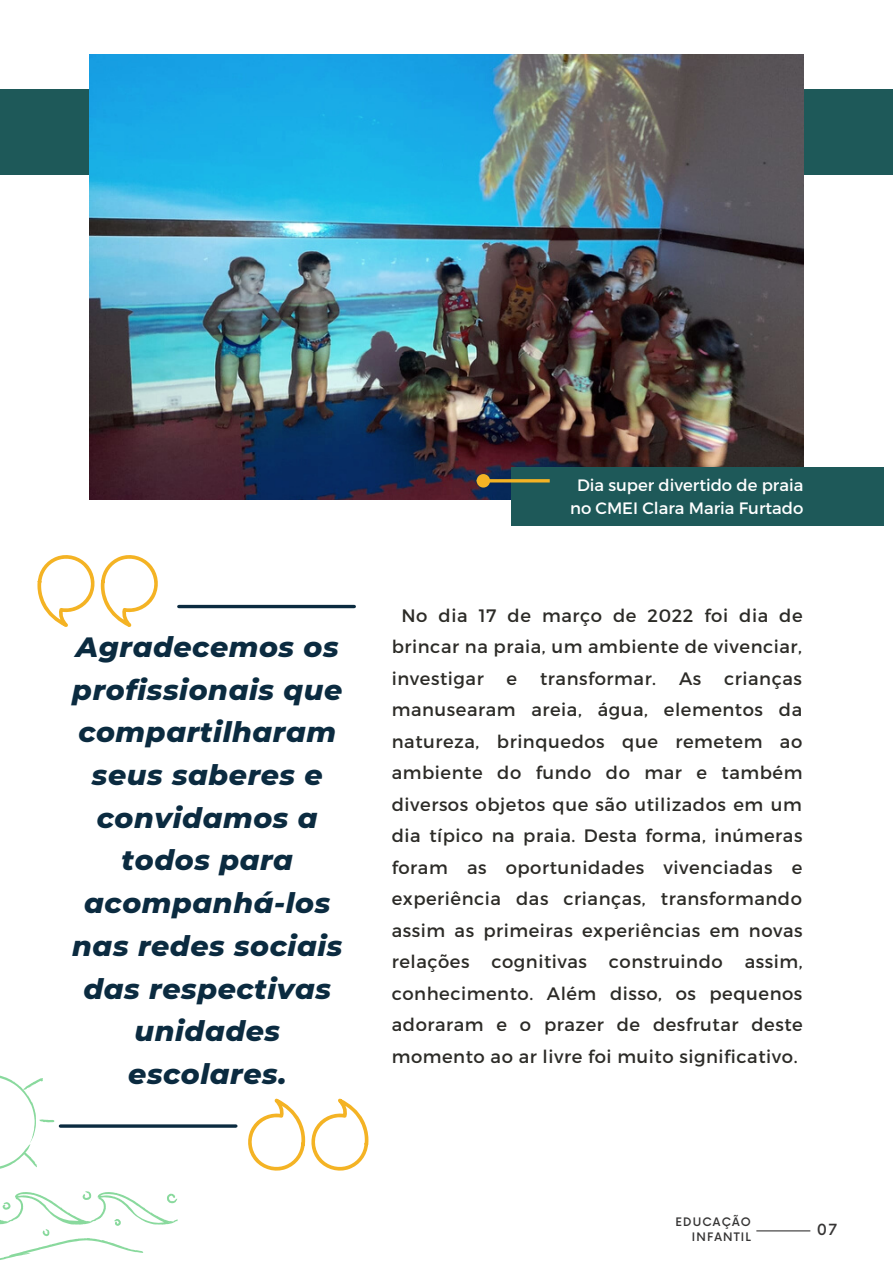
<style>
.page{position:relative;width:893px;height:1264px;background:#fff}
.page>*{position:absolute;margin:0;border:0;box-sizing:border-box;transform-origin:0 0}
.t1{font:italic 800 28.5px/42.8px "Montserrat";letter-spacing:.02em;color:#0b2b40;text-align:center}
.t2{font:18px/31.5px "Montserrat";letter-spacing:.03em;color:#2c2b27;text-align:justify}
.t3{font:16.5px/22.5px "Montserrat";color:#fff;text-align:center}
.t4{font:500 15px "Now";color:#363535}
.t5{font:500 11.4px "Now";letter-spacing:.1em;color:#363535}
</style>
<div class="page">
<div style="left:0;top:89px;width:892px;height:86px;background:#1e5959"></div>
<img style="left:89px;top:54px;width:714px;height:445px">
<hr style="left:179px;top:605px;width:175px;height:3px;background:#0b2b40">
<hr style="left:60px;top:1124px;width:176px;height:3px;background:#0b2b40">
<svg style="left:38px;top:555px;width:120px;height:72px"></svg>
<svg style="left:248px;top:1098px;width:120px;height:72px"></svg>
<div style="left:511px;top:467px;width:372px;height:58px;background:#1e5959"></div>
<hr style="left:489px;top:479px;width:60px;height:3px;background:#f4b324">
<div style="left:478px;top:476px;width:10px;height:10px;background:#f4b324;border-radius:50%"></div>
<div style="left:476px;top:474px;width:14px;height:13px;border:3px solid #f4b324;border-radius:50%"></div>
<hr style="left:756px;top:1230px;width:54px;height:1px;background:#363535">
<svg style="left:0;top:1075px;width:177px;height:185px"></svg>
<p class="t1" style="left:72px;top:625px;width:272px">Agradecemos os profissionais que compartilharam seus saberes e convidamos a todos para acompanhá-los nas redes sociais das respectivas unidades escolares.</p>
<p class="t3" style="left:570px;top:473px;width:235px">Dia super divertido de praia no CMEI Clara Maria Furtado</p>
<p class="t2" style="left:392px;top:599px;width:412px;text-indent:10px">No dia 17 de março de 2022 foi dia de brincar na praia, um ambiente de vivenciar, investigar</p>
<p class="t2" style="left:392px;top:662px;width:412px;text-indent:332px">crianças manusearam areia, água, elementos da natureza, brinquedos que remetem ao ambiente do fundo do mar e também diversos objetos que são utilizados em um dia típico na praia. Desta forma, inúmeras foram as oportunidades vivenciadas e experiência das crianças, transformando assim as primeiras experiências em novas relações cognitivas construindo assim, conhecimento. Além disso, os pequenos adoraram e o prazer de desfrutar deste momento ao ar livre foi muito significativo.</p>
<p class="t2" style="left:506px;top:662px;width:12px">e</p>
<p class="t2" style="left:540px;top:662px;width:118px">transformar.</p>
<p class="t2" style="left:679px;top:662px;width:24px">As</p>
<p class="t5" style="left:675px;top:1215px;width:77px">EDUCAÇÃO</p>
<p class="t5" style="left:692px;top:1231px;width:60px">INFANTIL</p>
<p class="t4" style="left:816px;top:1221px;width:22px">07</p>
</div>
